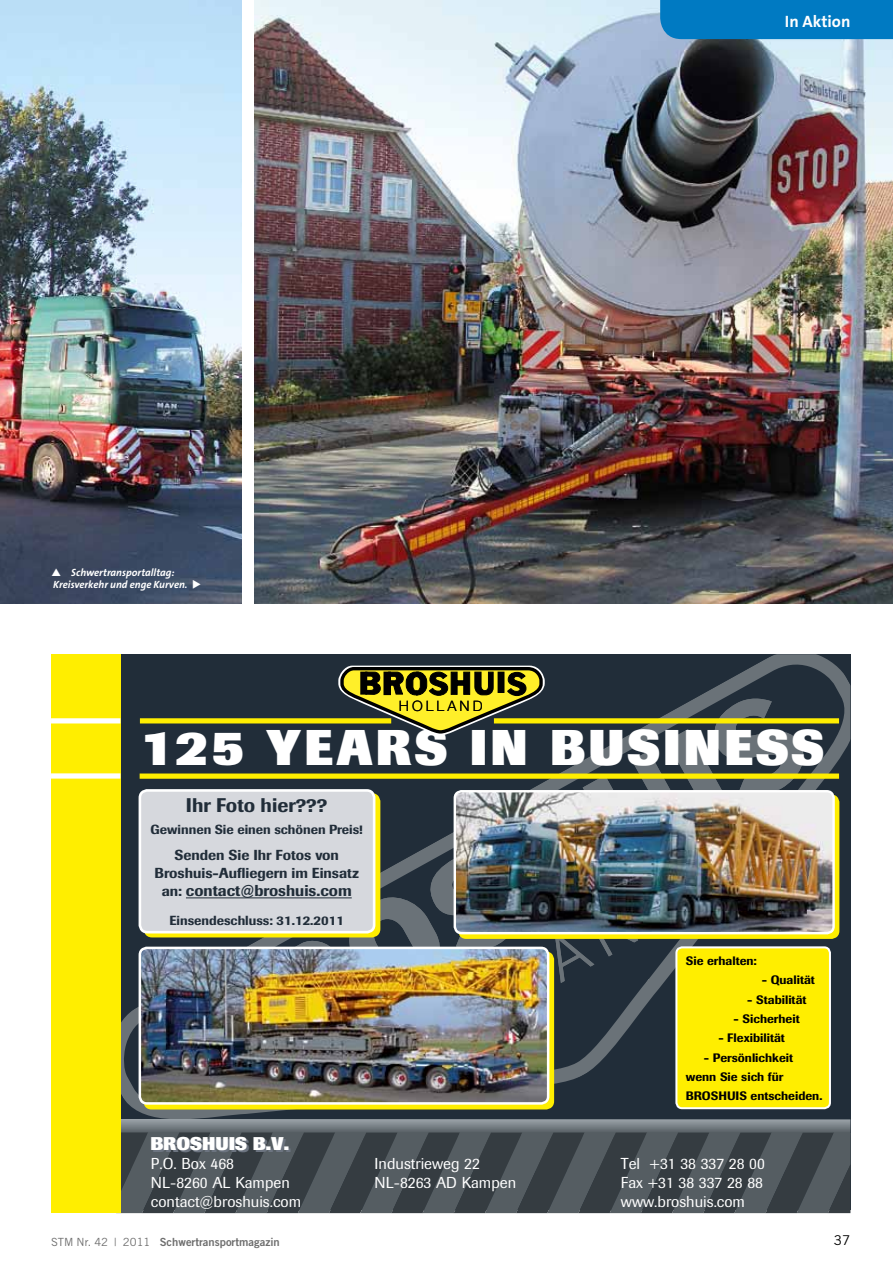
<style>
.page{position:relative;width:893px;height:1263px;background:#fff}
.page>*{position:absolute;margin:0;border:0;box-sizing:border-box;transform-origin:0 0}
.t1{font:800 49.65px "Imago";letter-spacing:.065em;color:#fff}
.t2{font:500 19.65px "Imago";color:#212d39}
.t3{font:800 18.3px "Imago";color:#fff}
.t4{font:700 16.5px "The Sans B7";color:#fff}
.t5{font:15.6px "Imago";color:#fff}
.t6{font:500 15.6px "Imago";color:#212d39}
.t7{font:500 14.4px/17.2px "Imago";color:#212d39;text-align:center}
.t8{font:300 14.4px "Helvetica Neue";letter-spacing:.215em;color:#000}
.t9{font:13.5px "Trade Gothic";color:#000}
.t10{font:500 13.05px "Imago";color:#212d39}
.t11{font:500 12.15px/19.4px "Imago";color:#000}
.t12{font:11.25px "Trade Gothic Bold Two";color:#6e6e6e}
.t13{font:italic 700 10.5px/12.3px "The Sans B7";color:#fff}
.s1{font-size:14.4px}
.s2{font-family:"Trade Gothic"}
</style>
<div class="page">
<img style="left:0;top:0;width:241px;height:604px">
<img style="left:254px;top:0;width:639px;height:604px">
<div style="left:660px;top:0;width:233px;height:39px;background:#007ac2"></div>
<svg style="left:121px;top:654px;width:729px;height:465px;background:#323c3f"></svg>
<svg style="left:121px;top:1119px;width:729px;height:13px;background:#7a8287"></svg>
<svg style="left:121px;top:1132px;width:729px;height:81px;background:#454c51"></svg>
<div style="left:51px;top:654px;width:70px;height:559px;background:#fe0"></div>
<img style="left:809px;top:791px;width:25px;height:142px">
<div style="left:140px;top:773px;width:699px;height:6px;background:#fe0"></div>
<div style="left:140px;top:718px;width:251px;height:5px;background:#fe0"></div>
<div style="left:51px;top:718px;width:69px;height:5px;background:#fff"></div>
<div style="left:494px;top:718px;width:345px;height:5px;background:#fe0"></div>
<img style="left:170px;top:666px;width:639px;height:430px">
<div style="left:51px;top:773px;width:69px;height:6px;background:#fff"></div>
<div style="left:676px;top:947px;width:154px;height:161px;background:#fe0;border-radius:6px"></div>
<div style="left:675px;top:946px;width:156px;height:163px;border:2px solid #fff;border-radius:6px"></div>
<div style="left:143px;top:951px;width:411px;height:158px;border:2px solid #fe0;border-radius:7px"></div>
<img style="left:140px;top:948px;width:408px;height:155px">
<div style="left:139px;top:947px;width:410px;height:158px;border:2px solid #fff;border-radius:7px"></div>
<div style="left:144px;top:793px;width:236px;height:144px;border:3px solid #fe0;border-radius:7px"></div>
<div style="left:140px;top:790px;width:234px;height:142px;background:#d6d8dd;border-radius:7px"></div>
<div style="left:139px;top:789px;width:236px;height:144px;border:3px solid #fff;border-radius:7px"></div>
<hr style="left:186px;top:897px;width:166px;height:1px;background:#212d39">
<svg style="left:52px;top:568px;width:9px;height:8px"></svg>
<p class="t13" style="left:53px;top:566px;width:150px;text-indent:18px">Schwertransportalltag:<br>Kreisverkehr und enge Kurven. ◆</p>
<p class="t8" style="left:399px;top:697px;width:85px">HOLLAND</p>
<p class="t4" style="left:785px;top:13px;width:67px">In Aktion</p>
<h1 class="t1" style="left:141px;top:718px;width:684px">125 YEARS IN BUSINESS</h1>
<p class="t2" style="left:186px;top:793px;width:143px">Ihr Foto hier???</p>
<p class="t10" style="left:151px;top:821px;width:214px">Gewinnen Sie einen schönen Preis!</p>
<p class="t7" style="left:155px;top:846px;width:206px">Senden Sie Ihr Fotos von<br>Broshuis-Aufliegern im Einsatz</p>
<p class="t6" style="left:162px;top:881px;width:192px"><span class="s1">an:</span> contact@broshuis.com</p>
<p class="t10" style="left:169px;top:912px;width:176px">Einsendeschluss: 31.12.2011</p>
<p class="t3" style="left:150px;top:1132px;width:140px">BROSHUIS B.V.</p>
<p class="t11" style="left:686px;top:951px;width:73px">Sie erhalten:</p>
<p class="t11" style="left:762px;top:970px;width:55px">- Qualität</p>
<p class="t11" style="left:747px;top:990px;width:61px">- Stabilität</p>
<p class="t11" style="left:734px;top:1009px;width:68px">- Sicherheit</p>
<p class="t11" style="left:718px;top:1028px;width:68px">- Flexibilität</p>
<p class="t11" style="left:686px;top:1048px;width:138px;text-indent:18px">- Persönlichkeit wenn Sie sich für<br>BROSHUIS entscheiden.</p>
<p class="t5" style="left:151px;top:1154px;width:85px">P.O. Box 468</p>
<p class="t5" style="left:375px;top:1154px;width:107px">Industrieweg 22</p>
<p class="t5" style="left:621px;top:1154px;width:145px">Tel +31 38 337 28 00</p>
<p class="t5" style="left:151px;top:1173px;width:140px">NL-8260 AL Kampen</p>
<p class="t5" style="left:375px;top:1173px;width:143px">NL-8263 AD Kampen</p>
<p class="t5" style="left:621px;top:1173px;width:144px">Fax +31 38 337 28 88</p>
<p class="t5" style="left:151px;top:1192px;width:152px">contact@broshuis.com</p>
<p class="t5" style="left:621px;top:1192px;width:126px">www.broshuis.com</p>
<p class="t12" style="left:51px;top:1235px;width:230px"><span class="s2">STM Nr. 42 | 2011</span> Schwertransportmagazin</p>
<p class="t9" style="left:834px;top:1232px;width:18px">37</p>
</div>
